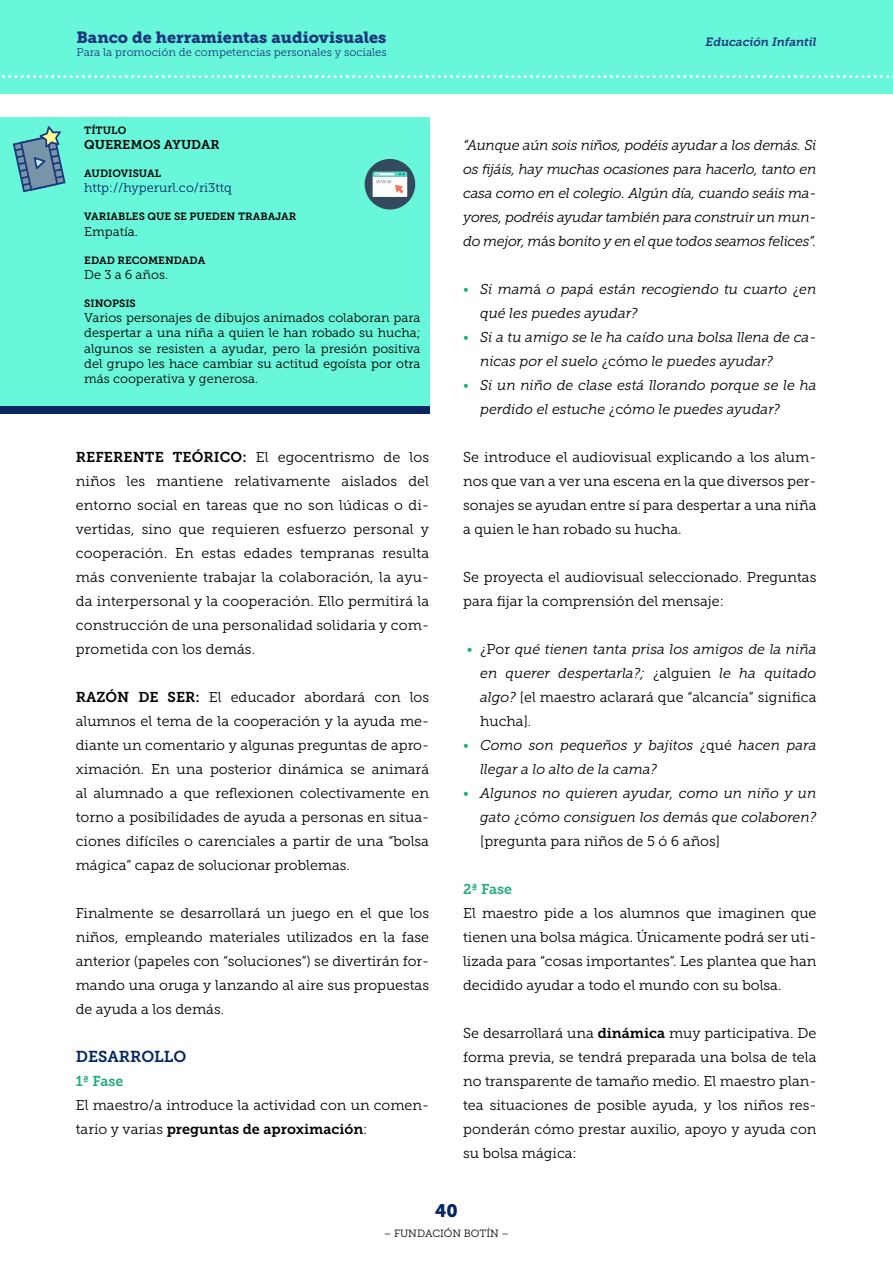
<style>
.page{position:relative;width:893px;height:1263px;background:#fff}
.page>*{position:absolute;margin:0;border:0;box-sizing:border-box;transform-origin:0 0}
.t1{font:18px "Museo Slab 900";color:#052661}
.t2{font:16.2px "Museo Slab 900";color:#1a387d}
.t3{font:15.75px "Museo Slab 700";color:#052661}
.t4{font:14.25px/24px "Museo Slab 300";color:#000;text-align:justify}
.t5{font:italic 14.25px/24px "Museo Slab 300";color:#000}
.t6{font:14.25px "Museo Slab 700";color:#000}
.t7{font:14.25px "Museo Slab 700";color:#24ac7e}
.t8{font:12.75px/15.3px "Museo Slab 300";color:#000;text-align:justify}
.t9{font:12.75px "Museo Slab 300";color:#052661}
.t10{font:12.75px "Museo Slab 700";color:#000}
.t11{font:italic 12px "Museo Slab 700";letter-spacing:-.005em;color:#1a387d}
.t12{font:11.25px "Museo Slab 300";color:#1a387d}
.t13{font:10.5px "Museo Slab 700";color:#000}
.t14{font:10.5px "Museo Slab 300";color:#000}
.s1{font-family:"Museo Slab 700"}
.s2{font-family:"Museo Slab 300"}
.s3{font-style:normal}
.s4{font-style:normal;color:#24ac7e}
</style>
<div class="page">
<div style="left:0;top:117px;width:429px;height:290px;background:#69f7db"></div>
<div style="left:0;top:407px;width:429px;height:7px;background:#052661"></div>
<div style="left:0;top:0;width:893px;height:94px;background:#69f7db"></div>
<svg style="left:2px;top:75px;width:891px;height:3px"></svg>
<div style="left:365px;top:159px;width:50px;height:51px;background:#334a5e;border-radius:50%"></div>
<svg style="left:373px;top:172px;width:34px;height:25px"></svg>
<svg style="left:12px;top:126px;width:54px;height:67px"></svg>
<p class="t2" style="left:77px;top:28px;width:311px">Banco de herramientas audiovisuales</p>
<p class="t12" style="left:77px;top:46px;width:312px">Para la promoción de competencias personales y sociales</p>
<p class="t13" style="left:84px;top:124px;width:43px">TÍTULO</p>
<p class="t10" style="left:84px;top:138px;width:137px">QUEREMOS AYUDAR</p>
<p class="t13" style="left:84px;top:167px;width:78px">AUDIOVISUAL</p>
<p class="t9" style="left:84px;top:181px;width:149px">http://hyperurl.co/ri3ttq</p>
<p class="t13" style="left:84px;top:211px;width:213px">VARIABLES QUE SE PUEDEN TRABAJAR</p>
<p class="t8" style="left:84px;top:224px;width:55px">Empatía.</p>
<p class="t13" style="left:84px;top:254px;width:123px">EDAD RECOMENDADA</p>
<p class="t8" style="left:84px;top:267px;width:85px">De 3 a 6 años.</p>
<p class="t13" style="left:84px;top:297px;width:53px">SINOPSIS</p>
<p class="t8" style="left:84px;top:310px;width:338px">Varios personajes de dibujos animados colaboran para despertar a una niña a quien le han robado su hucha; algunos se resisten a ayudar, pero la presión positiva del grupo les hace cambiar su actitud egoísta por otra más cooperativa y generosa.</p>
<p class="t4" style="left:76px;top:445px;width:355px"><span class="s1">REFERENTE TEÓRICO:</span> El egocentrismo de los niños les mantiene relativamente aislados del entorno social en tareas que no son lúdicas o di&shy;vertidas, sino que requieren esfuerzo personal y cooperación. En estas edades tempranas resulta más conveniente trabajar la colaboración, la ayu&shy;da interpersonal y la cooperación. Ello permitirá la construcción de una personalidad solidaria y com&shy;prometida con los demás.</p>
<p class="t4" style="left:76px;top:685px;width:355px"><span class="s1">RAZÓN DE SER:</span> El educador abordará con los alumnos el tema de la cooperación y la ayuda me&shy;diante un comentario y algunas preguntas de apro&shy;ximación. En una posterior dinámica se animará al alumnado a que reflexionen colectivamente en torno a posibilidades de ayuda a personas en situa&shy;ciones difíciles o carenciales a partir de una “bolsa mágica” capaz de solucionar problemas.</p>
<p class="t4" style="left:76px;top:901px;width:355px">Finalmente se desarrollará un juego en el que los niños, empleando materiales utilizados en la fase anterior (papeles con “soluciones”) se divertirán for&shy;mando una oruga y lanzando al aire sus propuestas de ayuda a los demás.</p>
<p class="t3" style="left:76px;top:1048px;width:112px">DESARROLLO</p>
<p class="t7" style="left:76px;top:1073px;width:49px">1ª Fase</p>
<p class="t4" style="left:76px;top:1093px;width:355px">El maestro/a introduce la actividad con un comen-</p>
<p class="t6" style="left:76px;top:1121px;width:293px"><span class="s2">tario y varias</span> preguntas de aproximación<span class="s2">:</span></p>
<p class="t11" style="left:706px;top:35px;width:112px">Educación Infantil</p>
<p class="t5" style="left:463px;top:133px;width:355px;text-align:justify">“Aunque aún sois niños, podéis ayudar a los demás. Si os fijáis, hay muchas ocasiones para hacerlo, tanto en casa como en el colegio. Algún día, cuando seáis ma&shy;yores, podréis ayudar también para construir un mun&shy;do mejor, m<span class="s3">ás</span> bonito y en el que todos seamos felices”.</p>
<p class="t5" style="left:480px;top:277px;width:338px;text-indent:-17px"><span class="s4">•</span> Si mam<span class="s3">á</span> o papá están recogiendo tu cuarto <span class="s3">¿</span>en qué les puedes ayudar?</p>
<p class="t5" style="left:480px;top:325px;width:338px;text-indent:-17px"><span class="s4">•</span> Si a tu amigo se le ha caído una bolsa llena de ca&shy;nicas por el suelo <span class="s3">¿cóm</span>o le puedes ayudar?</p>
<p class="t5" style="left:480px;top:373px;width:338px;text-indent:-17px"><span class="s4">•</span> Si un niño de clase está llorando porque se le ha perdido el estuche <span class="s3">¿có</span>mo le puedes ayudar?</p>
<p class="t4" style="left:463px;top:445px;width:355px">Se introduce el audiovisual explicando a los alum&shy;nos que van a ver una escena en la que diversos per&shy;sonajes se ayudan entre sí para despertar a una niña a quien le han robado su hucha.</p>
<p class="t4" style="left:463px;top:565px;width:355px">Se proyecta el audiovisual seleccionado. Preguntas para fijar la comprensión del mensaje:</p>
<p class="t5" style="left:480px;top:637px;width:338px;text-align:justify;text-indent:-13px"><span class="s4">•</span> <span class="s3">¿Por</span> qué tienen tanta prisa los amigos de la niña en querer despertarla?; <span class="s3">¿alguien</span> le ha quitado algo? <span class="s3">[el maestro aclarará que “alcancía” significa hucha].</span></p>
<p class="t5" style="left:480px;top:733px;width:338px;text-indent:-17px"><span class="s4">•</span> Como son pequeños y bajitos <span class="s3">¿qué</span> hacen para llegar a lo alto de la cama?</p>
<p class="t5" style="left:480px;top:781px;width:338px;text-align:justify;text-indent:-17px"><span class="s4">•</span> Algunos no quieren ayudar, como un niño y un gato <span class="s3">¿có</span>mo consiguen los dem<span class="s3">ás</span> que colaboren? <span class="s3">[pregunta para niños de 5 ó 6 años]</span></p>
<p class="t7" style="left:463px;top:881px;width:50px">2ª Fase</p>
<p class="t4" style="left:463px;top:901px;width:355px">El maestro pide a los alumnos que imaginen que tienen una bolsa mágica. Únicamente podrá ser uti&shy;lizada para “cosas importantes”. Les plantea que han decidido ayudar a todo el mundo con su bolsa.</p>
<p class="t4" style="left:463px;top:1021px;width:355px">Se desarrollará una <span class="s1">dinámica</span> muy participativa. De forma previa, se tendrá preparada una bolsa de tela no transparente de tamaño medio. El maestro plan&shy;tea situaciones de posible ayuda, y los niños res&shy;ponderán cómo prestar auxilio, apoyo y ayuda con su bolsa mágica:</p>
<p class="t1" style="left:435px;top:1201px;width:24px">40</p>
<p class="t14" style="left:384px;top:1227px;width:127px">– FUNDACIÓN BOTÍN –</p>
</div>
